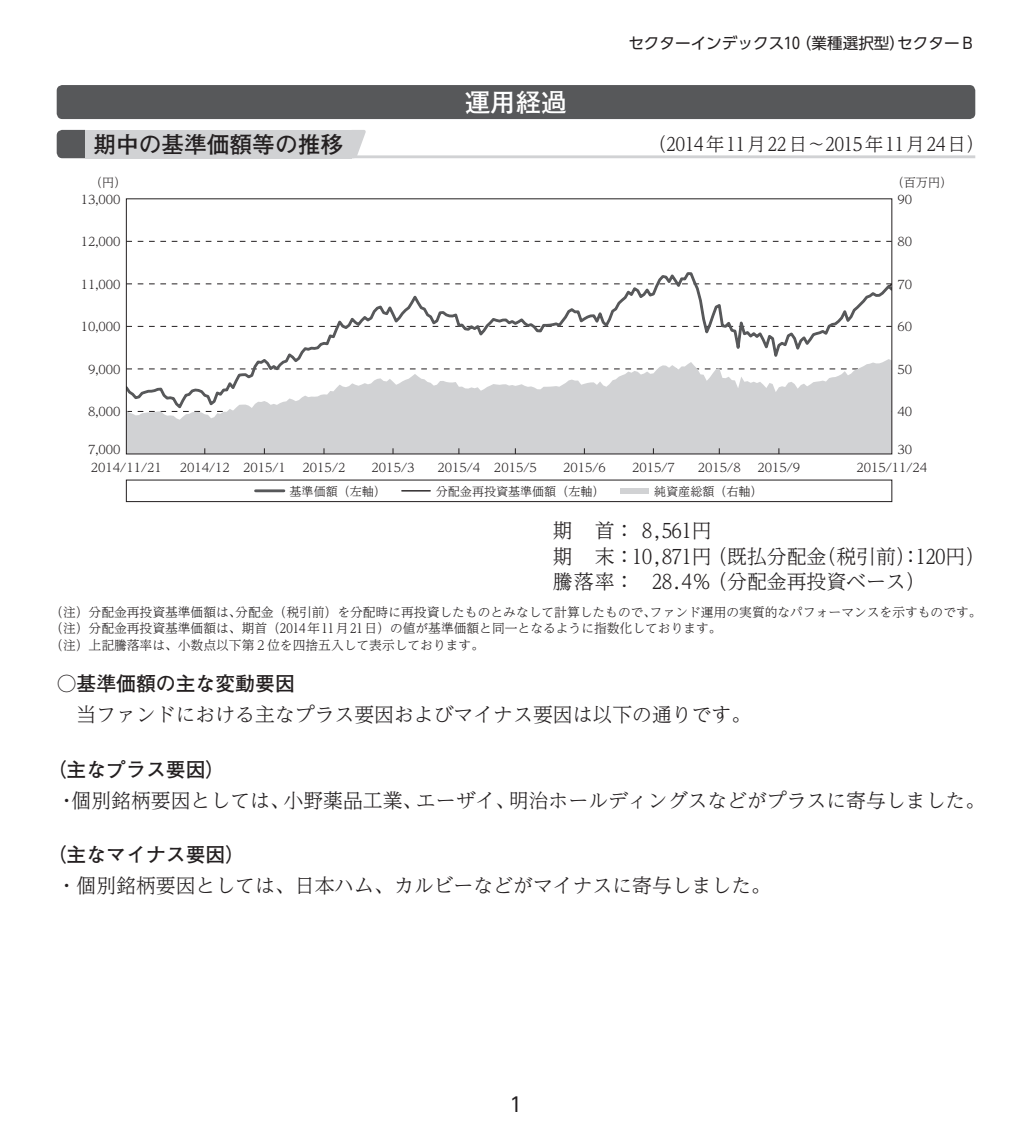
<style>
.page{position:relative;width:1032px;height:1134px;background:#fff}
.page>*{position:absolute;margin:0;border:0;box-sizing:border-box;transform-origin:0 0}
.t1{font:700 25.6px "Futo Go B101 Pro";color:#fff}
.t2{font:700 22.6px "Futo Go B101 Pro";color:#231f20}
.t3{font:300 19.8px/25.6px "UD Reimin Pro";color:#231f20}
.t4{font:700 19.8px "Futo Go B101 Pro";color:#231f20}
.t5{font:19.8px "UD Shin Go Pro";color:#231f20}
.t6{font:300 18.4px "UD Reimin Pro";color:#231f20}
.t7{font:15.6px "UD Shin Go Pro";color:#231f20}
.t8{font:300 12.8px/16.4px "UD Reimin Pro";color:#231f20}
.t9{font:300 12px "UD Reimin Pro";color:#231f20}
</style>
<div class="page">
<div style="left:57px;top:85px;width:918px;height:34px;background:#57585a;border-radius:6px"></div>
<hr style="left:85px;top:155px;width:890px;height:3px;background:#d1d2d4">
<svg style="left:57px;top:130px;width:28px;height:28px"></svg>
<div style="left:85px;top:130px;width:266px;height:28px;background:#d1d2d4"></div>
<svg style="left:351px;top:130px;width:15px;height:26px"></svg>
<div style="left:620px;top:488px;width:28px;height:6px;background:#d1d2d4"></div>
<hr style="left:256px;top:489px;width:28px;height:3px;background:#57585a">
<svg style="left:402px;top:490px;width:28px;height:1px"></svg>
<div style="left:126px;top:480px;width:766px;height:22px;border:1px solid #231f20"></div>
<svg style="left:128px;top:241px;width:762px;height:1px"></svg>
<div style="left:128px;top:411px;width:762px;height:41px;background:#d1d2d4"></div>
<svg style="left:128px;top:272px;width:762px;height:139px"></svg>
<p class="t1" style="left:465px;top:82px;width:104px">運用経過</p>
<p class="t7" style="left:628px;top:31px;width:348px">セクターインデックス10（業種選択型）セクターＢ</p>
<p class="t2" style="left:94px;top:126px;width:251px">期中の基準価額等の推移</p>
<p class="t6" style="left:648px;top:129px;width:338px">（2014年11月 22日～2015年 11月 24日）</p>
<p class="t9" style="left:90px;top:172px;width:38px">（円）</p>
<p class="t9" style="left:892px;top:172px;width:62px">（百万円）</p>
<p class="t9" style="left:81px;top:189px;width:41px">13,000</p>
<p class="t9" style="left:897px;top:189px;width:16px">90</p>
<p class="t9" style="left:81px;top:232px;width:41px">12,000</p>
<p class="t9" style="left:897px;top:232px;width:16px">80</p>
<p class="t9" style="left:81px;top:274px;width:41px">11,000</p>
<p class="t9" style="left:897px;top:274px;width:16px">70</p>
<p class="t9" style="left:81px;top:317px;width:41px">10,000</p>
<p class="t9" style="left:897px;top:317px;width:16px">60</p>
<p class="t9" style="left:88px;top:359px;width:34px">9,000</p>
<p class="t9" style="left:897px;top:359px;width:16px">50</p>
<p class="t9" style="left:88px;top:402px;width:34px">8,000</p>
<p class="t9" style="left:897px;top:402px;width:16px">40</p>
<p class="t9" style="left:88px;top:440px;width:34px">7,000</p>
<p class="t9" style="left:897px;top:440px;width:16px">30</p>
<p class="t9" style="left:91px;top:458px;width:72px">2014/11/21</p>
<p class="t9" style="left:180px;top:458px;width:108px">2014/12 2015/1</p>
<p class="t9" style="left:303px;top:458px;width:44px">2015/2</p>
<p class="t9" style="left:372px;top:458px;width:44px">2015/3</p>
<p class="t9" style="left:437px;top:458px;width:101px">2015/4 2015/5</p>
<p class="t9" style="left:563px;top:458px;width:44px">2015/6</p>
<p class="t9" style="left:632px;top:458px;width:44px">2015/7</p>
<p class="t9" style="left:698px;top:458px;width:44px">2015/8</p>
<p class="t9" style="left:757px;top:458px;width:44px">2015/9</p>
<p class="t9" style="left:856px;top:458px;width:72px">2015/11/24</p>
<p class="t9" style="left:290px;top:481px;width:98px">基準価額（左軸）</p>
<p class="t9" style="left:436px;top:481px;width:170px">分配金再投資基準価額（左軸）</p>
<p class="t9" style="left:654px;top:481px;width:110px">純資産総額（右軸）</p>
<p class="t3" style="left:553px;top:517px;width:434px">期 首： 8,561円<br>期 末：10,871円（既払分配金（税引前）：120円）騰落率： 28.4％（分配金再投資ベース）</p>
<p class="t8" style="left:50px;top:603px;width:933px">（注）分配金再投資基準価額は、分配金（税引前）を分配時に再投資したものとみなして計算したもので、ファンド運用の実質的なパフォーマンスを示すものです。（注）分配金再投資基準価額は、期首（2014年 11月 21日）の値が基準価額と同一となるように指数化しております。<br>（注）上記騰落率は、小数点以下第2位を四捨五入して表示しております。</p>
<p class="t4" style="left:57px;top:668px;width:240px">○基準価額の主な変動要因</p>
<p class="t3" style="left:77px;top:701px;width:676px">当ファンドにおける主なプラス要因およびマイナス要因は以下の通りです。</p>
<p class="t4" style="left:47px;top:753px;width:180px">（主なプラス要因）</p>
<p class="t3" style="left:57px;top:787px;width:930px">・個別銘柄要因としては、小野薬品工業、エーザイ、明治ホールディングスなどがプラスに寄与しました。</p>
<p class="t4" style="left:47px;top:839px;width:200px">（主なマイナス要因）</p>
<p class="t3" style="left:57px;top:872px;width:716px">・個別銘柄要因としては、日本ハム、カルビーなどがマイナスに寄与しました。</p>
<p class="t5" style="left:509px;top:1088px;width:15px">1</p>
</div>
